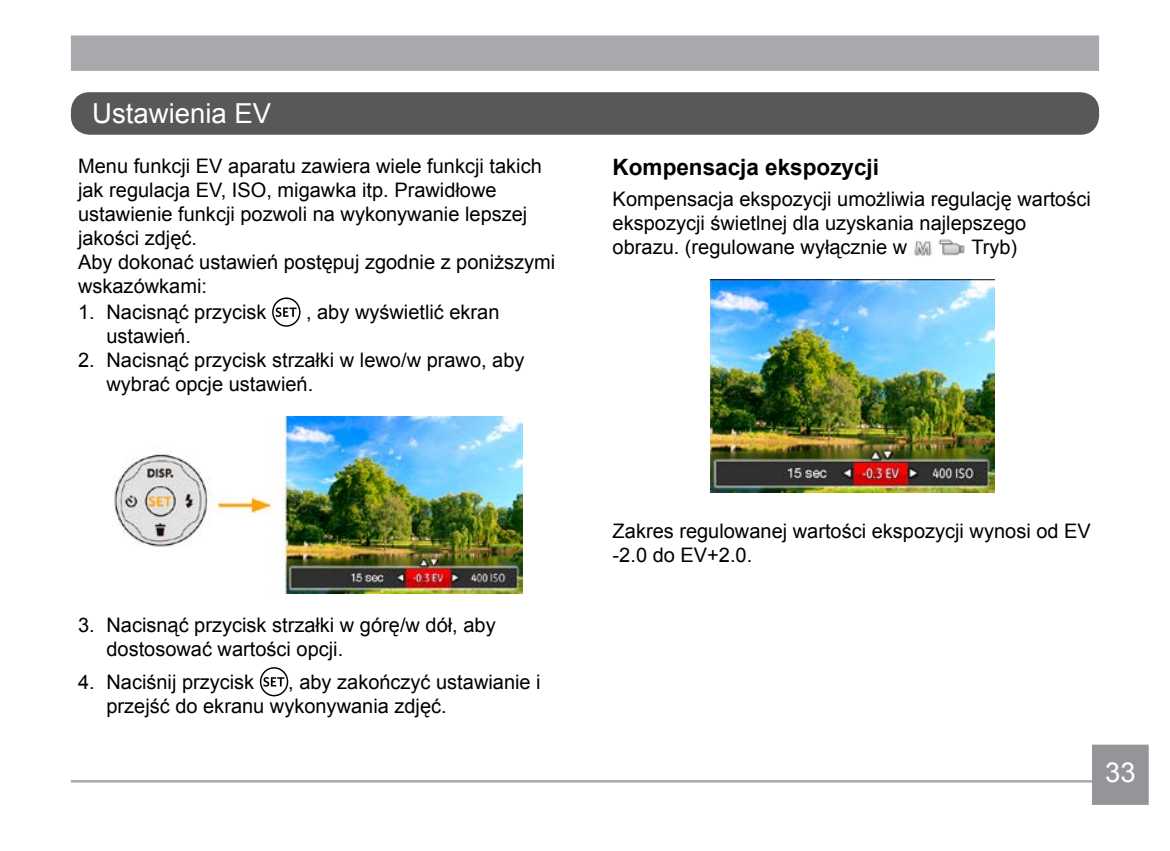
<style>
.page{position:relative;width:1170px;height:851px;background:#fff}
.page>*{position:absolute;margin:0;border:0;box-sizing:border-box;transform-origin:0 0}
.t1{font:27.5px "Arial";color:#fff}
.t2{font:700 22.5px "Arial";color:#000}
.t3{font:20px/24px "Arial";color:#000}
</style>
<div class="page">
<div style="left:72px;top:93px;width:1025px;height:40px;background:#58585b;border-radius:17px"></div>
<div style="left:71px;top:92px;width:1027px;height:43px;border:2px solid #58585b;border-radius:17px"></div>
<div style="left:71px;top:35px;width:1027px;height:36px;background:#a7a9ac;border:2px solid #a7a9ac"></div>
<hr style="left:71px;top:780px;width:1020px;height:2px;background:#a7a9ac">
<div style="left:1091px;top:744px;width:57px;height:60px;background:#939598;border:2px solid #939598"></div>
<svg style="left:275px;top:307px;width:22px;height:10px"></svg>
<div style="left:272px;top:297px;width:28px;height:29px;border:1px solid #000;border-radius:50%"></div>
<img style="left:114px;top:416px;width:409px;height:177px">
<svg style="left:263px;top:677px;width:21px;height:9px"></svg>
<div style="left:260px;top:667px;width:28px;height:29px;border:1px solid #000;border-radius:50%"></div>
<img style="left:912px;top:241px;width:20px;height:15px">
<img style="left:938px;top:239px;width:27px;height:17px">
<img style="left:710px;top:279px;width:283px;height:213px">
<h1 class="t1" style="left:92px;top:95px;width:180px">Ustawienia EV</h1>
<p class="t3" style="left:78px;top:154px;width:478px">Menu funkcji EV aparatu zawiera wiele funkcji takich jak regulacja EV, ISO, migawka itp. Prawidłowe ustawienie funkcji pozwoli na wykonywanie lepszej jakości zdjęć.<br>Aby dokonać ustawień postępuj zgodnie z poniższymi wskazówkami:</p>
<p class="t3" style="left:78px;top:300px;width:190px">1. Nacisnąć przycisk</p>
<p class="t3" style="left:306px;top:300px;width:195px">, aby wyświetlić ekran</p>
<p class="t3" style="left:106px;top:324px;width:86px">ustawień.</p>
<p class="t3" style="left:106px;top:348px;width:419px;text-indent:-28px">2. Nacisnąć przycisk strzałki w lewo/w prawo, aby wybrać opcje ustawień.</p>
<p class="t3" style="left:106px;top:613px;width:391px;text-indent:-28px">3. Nacisnąć przycisk strzałki w górę/w dół, aby dostosować wartości opcji.</p>
<p class="t3" style="left:78px;top:670px;width:178px">4. Naciśnij przycisk</p>
<p class="t3" style="left:106px;top:670px;width:436px;text-indent:182px">, aby zakończyć ustawianie i przejść do ekranu wykonywania zdjęć.</p>
<p class="t2" style="left:612px;top:152px;width:268px">Kompensacja ekspozycji</p>
<p class="t3" style="left:612px;top:187px;width:479px">Kompensacja ekspozycji umożliwia regulację wartości ekspozycji świetlnej dla uzyskania najlepszego obrazu. (regulowane wyłącznie w</p>
<p class="t3" style="left:971px;top:235px;width:47px">Tryb)</p>
<p class="t3" style="left:612px;top:518px;width:479px">Zakres regulowanej wartości ekspozycji wynosi od EV -2.0 do EV+2.0.</p>
<h1 class="t1" style="left:1104px;top:754px;width:32px">33</h1>
</div>
